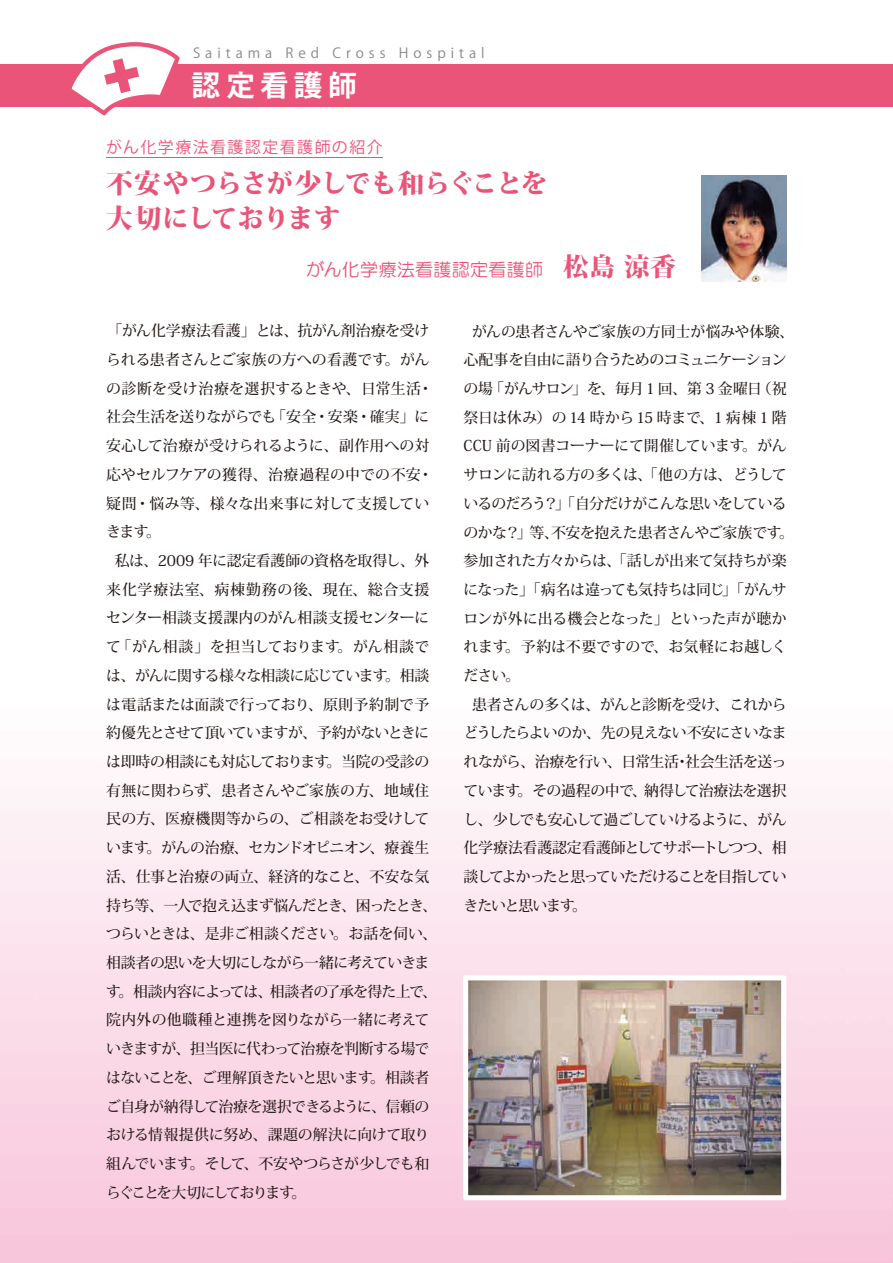
<style>
.page{position:relative;width:893px;height:1263px;background:#fff}
.page>*{position:absolute;margin:0;border:0;box-sizing:border-box;transform-origin:0 0}
.t1{font:700 28.65px "Koz Go Pro";letter-spacing:.185em;color:#fff}
.t2{font:800 26.55px/35.1px "Koz Min Pro";letter-spacing:-.03em;color:#e95478}
.t3{font:18px "HG Maru Gothic MPRO";letter-spacing:.015em;color:#e95478}
.t4{font:15.9px "Koz Go Pro";letter-spacing:.085em;color:#e95478}
.t5{font:500 14.85px "Koz Min Pro";letter-spacing:-.03em;color:#231916}
.t6{font:500 14.85px "Koz Min Pro";letter-spacing:-.055em;color:#231916}
.t7{font:500 14.85px "Koz Min Pro";letter-spacing:-.005em;color:#231916}
.t8{font:500 14.85px "Koz Min Pro";letter-spacing:-.06em;color:#231916}
.t9{font:500 14.85px "Koz Min Pro";letter-spacing:.005em;color:#231916}
.t10{font:500 14.85px "Koz Min Pro";color:#231916}
.t11{font:500 14.85px "Koz Min Pro";letter-spacing:.015em;color:#231916}
.t12{font:500 14.85px "Koz Min Pro";letter-spacing:-.065em;color:#231916}
.t13{font:500 14.85px "Koz Min Pro";letter-spacing:-.095em;color:#231916}
.t14{font:500 14.85px "Koz Min Pro";letter-spacing:-.01em;color:#231916}
.t15{font:500 14.85px "Koz Min Pro";letter-spacing:.025em;color:#231916}
.t16{font:500 14.85px "Koz Min Pro";letter-spacing:.01em;color:#231916}
.t17{font:500 14.85px "Koz Min Pro";letter-spacing:-.05em;color:#231916}
.t18{font:500 14.85px "Koz Min Pro";letter-spacing:.055em;color:#231916}
.t19{font:500 14.85px "Koz Min Pro";letter-spacing:-.135em;color:#231916}
.t20{font:500 14.85px "Koz Min Pro";letter-spacing:-.07em;color:#231916}
.t21{font:13.8px "Koz Go Pro";letter-spacing:.36em;color:#898989}
.s1{font-family:"Koz Min Pro";font-weight:800;font-size:25.5px}
</style>
<div class="page">
<div style="left:0;top:64px;width:893px;height:42px;background:#e95478"></div>
<svg style="left:67px;top:42px;width:113px;height:73px"></svg>
<hr style="left:106px;top:157px;width:277px;height:1px;background:#e95478">
<img style="left:463px;top:975px;width:323px;height:225px">
<img style="left:702px;top:175px;width:85px;height:107px">
<p class="t21" style="left:193px;top:44px;width:293px">Saitama Red Cross Hospital</p>
<h1 class="t1" style="left:191px;top:67px;width:167px">認定看護師</h1>
<p class="t4" style="left:106px;top:137px;width:278px">がん化学療法看護認定看護師の紹介</p>
<h2 class="t2" style="left:106px;top:164px;width:442px">不安やつらさが少しでも和らぐことを大切にしております</h2>
<p class="t3" style="left:306px;top:260px;width:372px">がん化学療法看護認定看護師　<span class="s1">松島 涼香</span></p>
<p class="t14" style="left:107px;top:320px;width:324px">「がん化学療法看護」とは、抗がん剤治療を受け</p>
<p class="t7" style="left:106px;top:349px;width:325px">られる患者さんとご家族の方への看護です。がん</p>
<p class="t15" style="left:106px;top:378px;width:328px">の診断を受け治療を選択するときや、日常生活・</p>
<p class="t5" style="left:106px;top:406px;width:325px">社会生活を送りながらでも「安全・安楽・確実」に</p>
<p class="t10" style="left:106px;top:435px;width:325px">安心して治療が受けられるように、副作用への対</p>
<p class="t11" style="left:106px;top:464px;width:328px">応やセルフケアの獲得、治療過程の中での不安・</p>
<p class="t11" style="left:106px;top:492px;width:325px">疑問・悩み等、様々な出来事に対して支援してい</p>
<p class="t5" style="left:106px;top:521px;width:56px">きます。</p>
<p class="t5" style="left:115px;top:550px;width:316px">私は、2009 年に認定看護師の資格を取得し、外</p>
<p class="t18" style="left:106px;top:579px;width:325px">来化学療法室、病棟勤務の後、現在、総合支援</p>
<p class="t7" style="left:106px;top:607px;width:325px">センター相談支援課内のがん相談支援センターに</p>
<p class="t9" style="left:106px;top:636px;width:325px">て「がん相談」を担当しております。がん相談で</p>
<p class="t6" style="left:106px;top:665px;width:325px">は、がんに関する様々な相談に応じています。相談</p>
<p class="t9" style="left:106px;top:693px;width:325px">は電話または面談で行っており、原則予約制で予</p>
<p class="t6" style="left:106px;top:722px;width:325px">約優先とさせて頂いていますが、予約がないときに</p>
<p class="t5" style="left:106px;top:751px;width:325px">は即時の相談にも対応しております。当院の受診の</p>
<p class="t16" style="left:106px;top:780px;width:325px">有無に関わらず、患者さんやご家族の方、地域住</p>
<p class="t9" style="left:106px;top:808px;width:325px">民の方、医療機関等からの、ご相談をお受けして</p>
<p class="t8" style="left:106px;top:837px;width:325px">います。がんの治療、セカンドオピニオン、療養生</p>
<p class="t9" style="left:106px;top:866px;width:325px">活、仕事と治療の両立、経済的なこと、不安な気</p>
<p class="t12" style="left:106px;top:894px;width:332px">持ち等、一人で抱え込まず悩んだとき、困ったとき、</p>
<p class="t5" style="left:106px;top:923px;width:332px">つらいときは、是非ご相談ください。お話を伺い、</p>
<p class="t6" style="left:106px;top:952px;width:325px">相談者の思いを大切にしながら一緒に考えていきま</p>
<p class="t5" style="left:106px;top:980px;width:332px">す。相談内容によっては、相談者の了承を得た上で、</p>
<p class="t10" style="left:106px;top:1009px;width:325px">院内外の他職種と連携を図りながら一緒に考えて</p>
<p class="t5" style="left:106px;top:1038px;width:325px">いきますが、担当医に代わって治療を判断する場で</p>
<p class="t6" style="left:106px;top:1067px;width:325px">はないことを、ご理解頂きたいと思います。相談者</p>
<p class="t5" style="left:106px;top:1095px;width:325px">ご自身が納得して治療を選択できるように、信頼の</p>
<p class="t5" style="left:106px;top:1124px;width:325px">おける情報提供に努め、課題の解決に向けて取り</p>
<p class="t6" style="left:106px;top:1153px;width:325px">組んでいます。そして、不安やつらさが少しでも和</p>
<p class="t19" style="left:106px;top:1181px;width:202px">らぐことを大切にしております。</p>
<p class="t7" style="left:472px;top:320px;width:324px">がんの患者さんやご家族の方同士が悩みや体験、</p>
<p class="t8" style="left:463px;top:349px;width:325px">心配事を自由に語り合うためのコミュニケーション</p>
<p class="t6" style="left:463px;top:378px;width:325px">の場「がんサロン」を、毎月1 回、第 3 金曜日（祝</p>
<p class="t5" style="left:463px;top:407px;width:325px">祭日は休み）の 14 時から15 時まで、1 病棟 1 階</p>
<p class="t7" style="left:463px;top:435px;width:325px">CCU 前の図書コーナーにて開催しています。がん</p>
<p class="t5" style="left:463px;top:464px;width:325px">サロンに訪れる方の多くは、「他の方は、どうして</p>
<p class="t6" style="left:463px;top:493px;width:325px">いるのだろう？」「自分だけがこんな思いをしている</p>
<p class="t5" style="left:463px;top:521px;width:332px">のかな？」等、不安を抱えた患者さんやご家族です。</p>
<p class="t5" style="left:463px;top:550px;width:325px">参加された方々からは、「話しが出来て気持ちが楽</p>
<p class="t6" style="left:463px;top:579px;width:325px">になった」「病名は違っても気持ちは同じ」「がんサ</p>
<p class="t5" style="left:463px;top:607px;width:325px">ロンが外に出る機会となった」といった声が聴か</p>
<p class="t7" style="left:463px;top:636px;width:325px">れます。予約は不要ですので、お気軽にお越しく</p>
<p class="t5" style="left:463px;top:665px;width:58px">ださい。</p>
<p class="t17" style="left:472px;top:694px;width:316px">患者さんの多くは、がんと診断を受け、これから</p>
<p class="t8" style="left:463px;top:722px;width:325px">どうしたらよいのか、先の見えない不安にさいなま</p>
<p class="t5" style="left:463px;top:751px;width:325px">れながら、治療を行い、日常生活・社会生活を送っ</p>
<p class="t5" style="left:463px;top:780px;width:325px">ています。その過程の中で、納得して治療法を選択</p>
<p class="t8" style="left:463px;top:808px;width:325px">し、少しでも安心して過ごしていけるように、がん</p>
<p class="t5" style="left:463px;top:837px;width:325px">化学療法看護認定看護師としてサポートしつつ、相</p>
<p class="t13" style="left:463px;top:866px;width:325px">談してよかったと思っていただけることを目指してい</p>
<p class="t20" style="left:463px;top:895px;width:125px">きたいと思います。</p>
</div>
